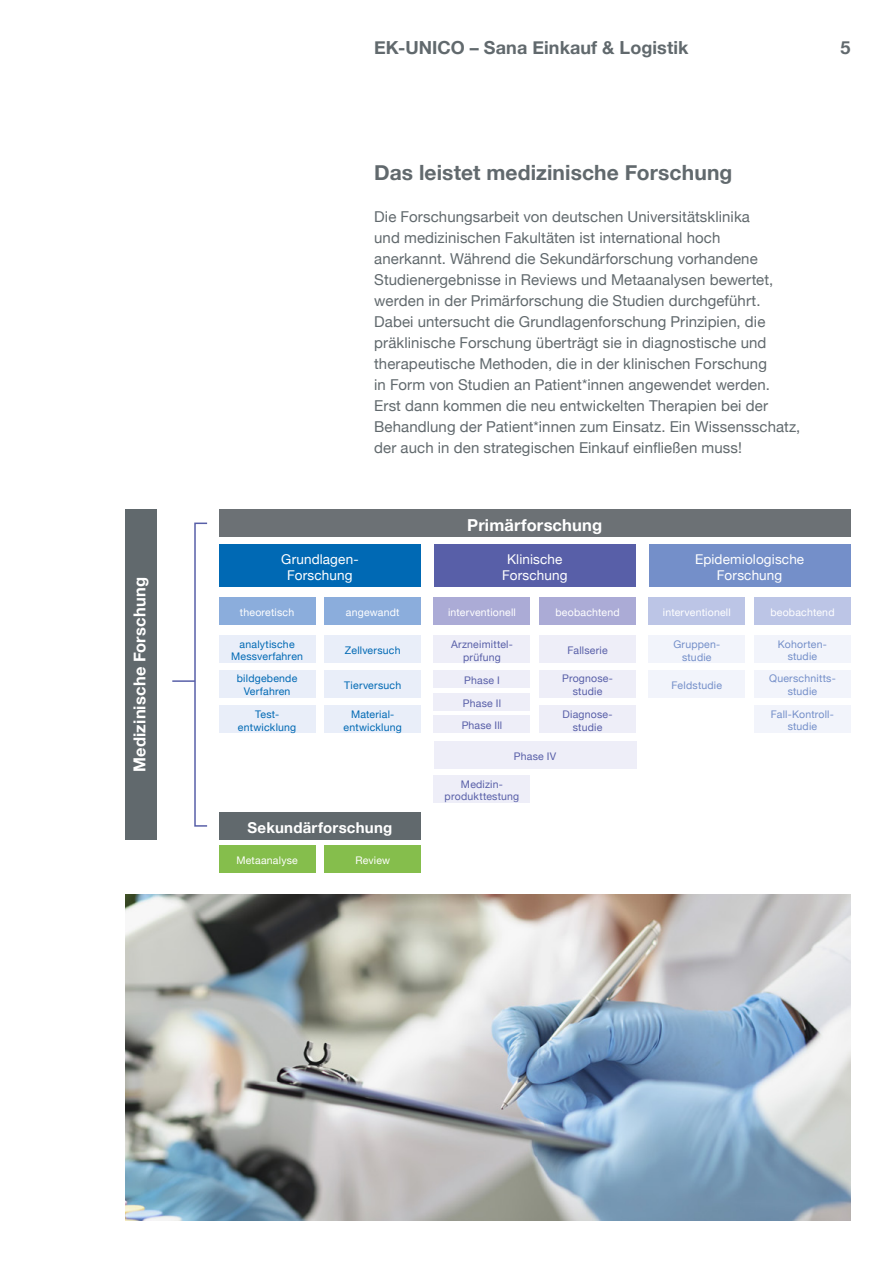
<style>
.page{position:relative;width:893px;height:1263px;background:#fff}
.page>*{position:absolute;margin:0;border:0;box-sizing:border-box;transform-origin:0 0}
.Abschnittstitel_Seite___schwarz{font:700 21px "Helvetica Neue";letter-spacing:.005em;color:#61696d}
.t1{font:700 18px "Helvetica Neue";letter-spacing:.005em;color:#61696d}
.Abschnittstitel_Seite___schwarz-2{font:700 16.5px "Helvetica Neue";letter-spacing:.01em;color:#fff}
.Abschnittstitel_Seite___schwarz-3{font:15px/21px "Helvetica Neue";letter-spacing:.005em;color:#61696d}
.Abschnittstitel_Seite___schwarz-4{font:700 15px "Helvetica Neue";letter-spacing:.015em;color:#fff}
.Abschnittstitel_Seite___schwarz-5{font:13.5px/16.2px "Helvetica Neue";letter-spacing:.01em;color:#fff;text-align:center}
.Abschnittstitel_Seite___schwarz-6{font:10.5px "Helvetica Neue";letter-spacing:.02em;color:#585fa8}
.Abschnittstitel_Seite___schwarz-7{font:10.5px "Helvetica Neue";letter-spacing:.02em;color:#0069b4}
.Abschnittstitel_Seite___schwarz-8{font:10.5px "Helvetica Neue";letter-spacing:.02em;color:#fff}
.Abschnittstitel_Seite___schwarz-9{font:10.5px/12.6px "Helvetica Neue";letter-spacing:.02em;color:#748fc9;text-align:center}
</style>
<div class="page">
<div style="left:219px;top:509px;width:631px;height:28px;background:#6c7175"></div>
<div style="left:125px;top:509px;width:31px;height:331px;background:#61696d"></div>
<div style="left:219px;top:544px;width:202px;height:43px;background:#0069b4"></div>
<div style="left:219px;top:812px;width:202px;height:28px;background:#61696d"></div>
<div style="left:219px;top:597px;width:96px;height:27px;background:#8baddc"></div>
<div style="left:219px;top:845px;width:96px;height:28px;background:#85be4c"></div>
<div style="left:325px;top:845px;width:96px;height:28px;background:#85be4c"></div>
<div style="left:219px;top:635px;width:96px;height:28px;background:#e9eef9"></div>
<div style="left:434px;top:635px;width:96px;height:28px;background:#eeeef8"></div>
<div style="left:649px;top:635px;width:96px;height:28px;background:#f2f4fb"></div>
<div style="left:649px;top:670px;width:96px;height:27px;background:#f2f4fb"></div>
<div style="left:434px;top:670px;width:96px;height:17px;background:#eeeef8"></div>
<div style="left:434px;top:693px;width:96px;height:17px;background:#eeeef8"></div>
<div style="left:434px;top:716px;width:96px;height:17px;background:#eeeef8"></div>
<div style="left:434px;top:775px;width:96px;height:28px;background:#eeeef8"></div>
<div style="left:434px;top:741px;width:202px;height:27px;background:#eeeef8"></div>
<div style="left:219px;top:670px;width:96px;height:27px;background:#e9eef9"></div>
<div style="left:219px;top:705px;width:96px;height:28px;background:#e9eef9"></div>
<div style="left:434px;top:597px;width:96px;height:27px;background:#ababd6"></div>
<div style="left:649px;top:597px;width:96px;height:27px;background:#bcc5e6"></div>
<div style="left:325px;top:597px;width:96px;height:27px;background:#8baddc"></div>
<div style="left:325px;top:635px;width:96px;height:28px;background:#e9eef9"></div>
<div style="left:540px;top:635px;width:96px;height:28px;background:#eeeef8"></div>
<div style="left:754px;top:635px;width:96px;height:28px;background:#f2f4fb"></div>
<div style="left:754px;top:670px;width:96px;height:27px;background:#f2f4fb"></div>
<div style="left:754px;top:705px;width:96px;height:28px;background:#f2f4fb"></div>
<div style="left:540px;top:670px;width:96px;height:27px;background:#eeeef8"></div>
<div style="left:540px;top:705px;width:96px;height:28px;background:#eeeef8"></div>
<div style="left:325px;top:670px;width:96px;height:27px;background:#e9eef9"></div>
<div style="left:325px;top:705px;width:96px;height:28px;background:#e9eef9"></div>
<div style="left:540px;top:597px;width:96px;height:27px;background:#ababd6"></div>
<div style="left:754px;top:597px;width:96px;height:27px;background:#bcc5e6"></div>
<div style="left:434px;top:544px;width:202px;height:43px;background:#585fa8"></div>
<div style="left:649px;top:544px;width:201px;height:43px;background:#748fc9"></div>
<div style="left:194px;top:522px;width:14px;height:305px;border:2px solid #585fa8"></div>
<hr style="left:172px;top:680px;width:23px;height:2px;background:#585fa8">
<img style="left:125px;top:894px;width:725px;height:326px">
<p class="Abschnittstitel_Seite___schwarz-2" style="left:127px;top:772px;width:196px;rotate:-90deg">Medizinische Forschung</p>
<p class="t1" style="left:374px;top:33px;width:316px">EK-UNICO – Sana Einkauf &amp; Logistik</p>
<p class="t1" style="left:840px;top:33px;width:12px">5</p>
<p class="Abschnittstitel_Seite___schwarz" style="left:374px;top:156px;width:360px">Das leistet medizinische Forschung</p>
<p class="Abschnittstitel_Seite___schwarz-3" style="left:374px;top:207px;width:428px">Die Forschungsarbeit von deutschen Universitätsklinika<br>und medizinischen Fakultäten ist international hoch<br>anerkannt. Während die Sekundärforschung vorhandene Studienergebnisse in Reviews und Metaanalysen bewertet, werden in der Primärforschung die Studien durchgeführt.<br>Dabei untersucht die Grundlagenforschung Prinzipien, die präklinische Forschung überträgt sie in diagnostische und therapeutische Methoden, die in der klinischen Forschung<br>in Form von Studien an Patient*innen angewendet werden.<br>Erst dann kommen die neu entwickelten Therapien bei der Behandlung der Patient*innen zum Einsatz. Ein Wissensschatz, der auch in den strategischen Einkauf einfließen muss!</p>
<p class="Abschnittstitel_Seite___schwarz-5" style="left:281px;top:552px;width:79px">Grundlagen-<br>Forschung</p>
<p class="Abschnittstitel_Seite___schwarz-2" style="left:467px;top:512px;width:136px">Primärforschung</p>
<p class="Abschnittstitel_Seite___schwarz-5" style="left:502px;top:552px;width:67px">Klinische<br>Forschung</p>
<p class="Abschnittstitel_Seite___schwarz-5" style="left:695px;top:552px;width:111px">Epidemiologische</p>
<p class="Abschnittstitel_Seite___schwarz-5" style="left:717px;top:568px;width:67px">Forschung</p>
<p class="Abschnittstitel_Seite___schwarz-8" style="left:240px;top:604px;width:56px">theoretisch</p>
<p class="Abschnittstitel_Seite___schwarz-7" style="left:240px;top:636px;width:57px">analytische</p>
<p class="Abschnittstitel_Seite___schwarz-7" style="left:231px;top:649px;width:73px">Messverfahren</p>
<p class="Abschnittstitel_Seite___schwarz-7" style="left:237px;top:671px;width:62px">bildgebende</p>
<p class="Abschnittstitel_Seite___schwarz-7" style="left:244px;top:684px;width:48px">Verfahren</p>
<p class="Abschnittstitel_Seite___schwarz-7" style="left:255px;top:707px;width:26px">Test-</p>
<p class="Abschnittstitel_Seite___schwarz-7" style="left:238px;top:719px;width:60px">entwicklung</p>
<p class="Abschnittstitel_Seite___schwarz-8" style="left:346px;top:604px;width:55px">angewandt</p>
<p class="Abschnittstitel_Seite___schwarz-8" style="left:448px;top:604px;width:69px">interventionell</p>
<p class="Abschnittstitel_Seite___schwarz-8" style="left:663px;top:604px;width:69px">interventionell</p>
<p class="Abschnittstitel_Seite___schwarz-7" style="left:345px;top:643px;width:57px">Zellversuch</p>
<p class="Abschnittstitel_Seite___schwarz-6" style="left:567px;top:643px;width:42px">Fallserie</p>
<p class="Abschnittstitel_Seite___schwarz-8" style="left:555px;top:604px;width:66px">beobachtend</p>
<p class="Abschnittstitel_Seite___schwarz-8" style="left:770px;top:604px;width:66px">beobachtend</p>
<p class="Abschnittstitel_Seite___schwarz-9" style="left:778px;top:638px;width:50px">Kohorten-</p>
<p class="Abschnittstitel_Seite___schwarz-9" style="left:788px;top:651px;width:31px">studie</p>
<p class="Abschnittstitel_Seite___schwarz-9" style="left:769px;top:673px;width:68px">Querschnitts&shy;studie</p>
<p class="Abschnittstitel_Seite___schwarz-9" style="left:771px;top:708px;width:65px">Fall-Kontroll-</p>
<p class="Abschnittstitel_Seite___schwarz-9" style="left:788px;top:721px;width:31px">studie</p>
<p class="Abschnittstitel_Seite___schwarz-9" style="left:673px;top:639px;width:48px">Gruppen-</p>
<p class="Abschnittstitel_Seite___schwarz-9" style="left:682px;top:651px;width:31px">studie</p>
<p class="Abschnittstitel_Seite___schwarz-9" style="left:672px;top:679px;width:52px">Feldstudie</p>
<p class="Abschnittstitel_Seite___schwarz-6" style="left:451px;top:637px;width:63px">Arzneimittel-</p>
<p class="Abschnittstitel_Seite___schwarz-6" style="left:463px;top:649px;width:39px">prüfung</p>
<p class="Abschnittstitel_Seite___schwarz-6" style="left:562px;top:671px;width:52px">Prognose-</p>
<p class="Abschnittstitel_Seite___schwarz-6" style="left:573px;top:684px;width:31px">studie</p>
<p class="Abschnittstitel_Seite___schwarz-6" style="left:562px;top:707px;width:52px">Diagnose-</p>
<p class="Abschnittstitel_Seite___schwarz-6" style="left:573px;top:719px;width:31px">studie</p>
<p class="Abschnittstitel_Seite___schwarz-6" style="left:464px;top:672px;width:37px">Phase I</p>
<p class="Abschnittstitel_Seite___schwarz-6" style="left:463px;top:695px;width:40px">Phase Il</p>
<p class="Abschnittstitel_Seite___schwarz-6" style="left:462px;top:718px;width:42px">Phase Ill</p>
<p class="Abschnittstitel_Seite___schwarz-7" style="left:344px;top:677px;width:58px">Tierversuch</p>
<p class="Abschnittstitel_Seite___schwarz-7" style="left:351px;top:707px;width:45px">Material-</p>
<p class="Abschnittstitel_Seite___schwarz-7" style="left:344px;top:719px;width:60px">entwicklung</p>
<p class="Abschnittstitel_Seite___schwarz-6" style="left:514px;top:748px;width:44px">Phase IV</p>
<p class="Abschnittstitel_Seite___schwarz-6" style="left:461px;top:776px;width:43px">Medizin-</p>
<p class="Abschnittstitel_Seite___schwarz-6" style="left:445px;top:789px;width:76px">produkttestung</p>
<p class="Abschnittstitel_Seite___schwarz-4" style="left:248px;top:816px;width:146px">Sekundärforschung</p>
<p class="Abschnittstitel_Seite___schwarz-8" style="left:236px;top:853px;width:63px">Metaanalyse</p>
<p class="Abschnittstitel_Seite___schwarz-8" style="left:355px;top:853px;width:36px">Review</p>
</div>
